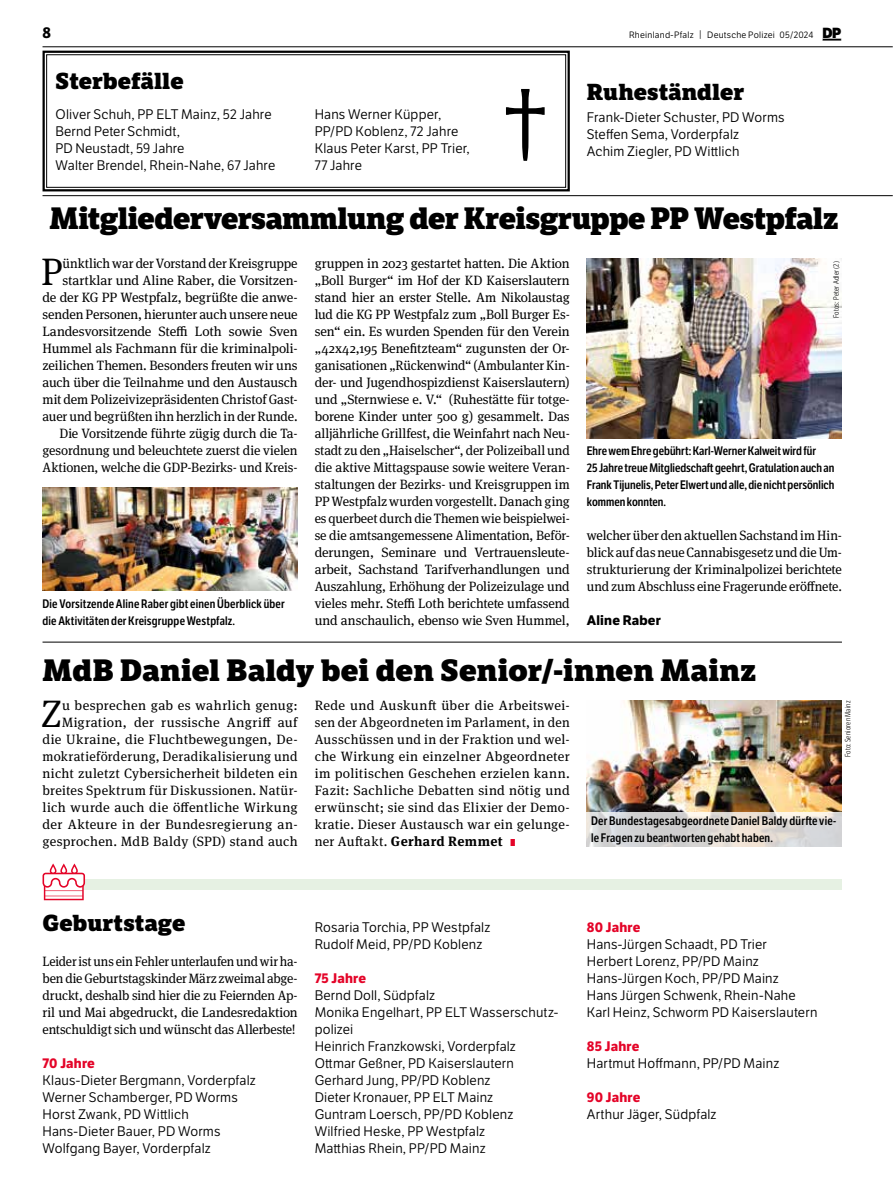
<style>
.page{position:relative;width:893px;height:1191px;background:#fff}
.page>*{position:absolute;margin:0;border:0;box-sizing:border-box;transform-origin:0 0}
.t1{font:104.25px "Meta Serif Pro";color:#000}
.t2{font:38.25px "Meta Serif Pro";color:#000}
.t3{font:800 30px "LFT Etica Sheriff";letter-spacing:-.015em;color:#000}
.t4{font:800 30px "LFT Etica Sheriff";letter-spacing:.005em;color:#000}
.t5{font:800 22.5px "LFT Etica Sheriff";letter-spacing:.005em;color:#000}
.t6{font:700 15px "LFT Etica";color:#000}
.t7{font:13.5px/17px "Meta Serif Pro";letter-spacing:.005em;color:#000;text-align:justify}
.t8{font:13.5px/17px "LFT Etica Bk";letter-spacing:.01em;color:#000}
.t9{font:13.5px/17px "Meta Serif Pro";letter-spacing:.025em;color:#000;text-align:right}
.t10{font:13.5px/17px "Meta Serif Pro";letter-spacing:.005em;color:#000;text-align:justify;scale:.95 1}
.t11{font:700 13.5px "LFT Etica";letter-spacing:.015em;color:#e40428}
.t12{font:700 13.5px "LFT Etica";letter-spacing:.015em;color:#000}
.t13{font:600 12px/17px "LFT Etica Condensed";letter-spacing:.01em;color:#000}
.t14{font:9px "LFT Etica Bk";letter-spacing:.025em;color:#000}
.t15{font:300 7.5px "LFT Etica Condensed";letter-spacing:.02em;color:#000}
.s1{font-size:9.3px}
.s2{font-family:"LFT Etica XB";font-size:14.25px}
.s3{font-weight:700}
.s4{font-family:"LFT Etica XB";font-size:9.75px;color:#e40428}
</style>
<div class="page">
<hr style="left:43px;top:195px;width:850px;height:1px;background:#000">
<hr style="left:43px;top:47px;width:850px;height:1px;background:#000">
<svg style="left:822px;top:39px;width:19px;height:2px"></svg>
<img style="left:587px;top:701px;width:255px;height:111px">
<div style="left:48px;top:878px;width:794px;height:11px;background:#e6f1e3"></div>
<svg style="left:43px;top:863px;width:42px;height:37px"></svg>
<svg style="left:42px;top:50px;width:528px;height:142px"></svg>
<div style="left:46px;top:54px;width:520px;height:134px;border:1px solid #000"></div>
<img style="left:43px;top:487px;width:255px;height:103px">
<img style="left:587px;top:258px;width:255px;height:180px">
<hr style="left:43px;top:642px;width:799px;height:1px;background:#000">
<svg style="left:587px;top:812px;width:255px;height:34px;background:#dcd9d6"></svg>
<p class="t6" style="left:43px;top:23px;width:10px">8</p>
<p class="t14" style="left:629px;top:29px;width:214px">Rheinland-Pfalz <span class="s1">|</span> Deutsche Polizei 05/2024 <span class="s2">DP</span></p>
<h3 class="t5" style="left:56px;top:67px;width:130px">Sterbefälle</h3>
<p class="t8" style="left:56px;top:106px;width:221px">Oliver Schuh, PP ELT Mainz, 52 Jahre<br>Bernd Peter Schmidt,<br>PD Neustadt, 59 Jahre<br>Walter Brendel, Rhein-Nahe, 67 Jahre</p>
<p class="t8" style="left:315px;top:106px;width:157px">Hans Werner Küpper,<br>PP/PD Koblenz, 72 Jahre<br>Klaus Peter Karst, PP Trier,<br>77 Jahre</p>
<h1 class="t1" style="left:503px;top:49px;width:46px">†</h1>
<h3 class="t5" style="left:587px;top:78px;width:159px">Ruheständler</h3>
<p class="t8" style="left:587px;top:109px;width:199px">Frank-Dieter Schuster, PD Worms<br>Steffen Sema, Vorderpfalz<br>Achim Ziegler, PD Wittlich</p>
<h3 class="t3" style="left:49px;top:200px;width:790px">Mitgliederversammlung der Kreisgruppe PP Westpfalz</h3>
<h2 class="t2" style="left:41px;top:244px;width:23px">P</h2>
<p class="t7" style="left:43px;top:254px;width:257px;text-align:right">ünktlich war der Vorstand der Kreisgruppe startklar und Aline Raber, die Vorsitzen-<br>de der KG PP Westpfalz, begrüßte die anwe&shy;senden Personen, hierunter auch unsere neue Landesvorsitzende Steffi Loth sowie Sven Hummel als Fachmann für die kriminalpoli&shy;zeilichen Themen. Besonders freuten wir uns auch über die Teilnahme und den Austausch mit dem Polizeivizepräsidenten Christof Gast&shy;auer und begrüßten ihn herzlich in der Runde.<br>Die Vorsitzende führte zügig durch die Ta&shy;gesordnung und beleuchtete zuerst die vielen Aktionen, welche die GDP-Bezirks- und Kreis-</p>
<p class="t7" style="left:315px;top:254px;width:257px">gruppen in 2023 gestartet hatten. Die Aktion „Boll Burger“ im Hof der KD Kaiserslautern stand hier an erster Stelle. Am Nikolaustag lud die KG PP Westpfalz zum „Boll Burger Es&shy;sen“ ein. Es wurden Spenden für den Verein „42x42,195 Benefitzteam“ zugunsten der Or&shy;ganisationen „Rückenwind“ (Ambulanter Kin&shy;der- und Jugendhospizdienst Kaiserslautern) und „Sternwiese e. V.“ (Ruhestätte für totge&shy;borene Kinder unter 500 g) gesammelt. Das alljährliche Grillfest, die Weinfahrt nach Neu&shy;stadt zu den „Haiselscher“, der Polizeiball und die aktive Mittagspause sowie weitere Veran&shy;staltungen der Bezirks- und Kreisgruppen im PP Westpfalz wurden vorgestellt. Danach ging es querbeet durch die Themen wie beispielwei&shy;se die amtsangemessene Alimentation, Beför&shy;derungen, Seminare und Vertrauensleute&shy;arbeit, Sachstand Tarifverhandlungen und Auszahlung, Erhöhung der Polizeizulage und vieles mehr. Steffi Loth berichtete umfassend und anschaulich, ebenso wie Sven Hummel,</p>
<p class="t15" style="left:832px;top:318px;width:58px;rotate:-90deg">Fotos: Peter Adler (2)</p>
<p class="t13" style="left:587px;top:443px;width:249px">Ehre wem Ehre gebührt: Karl-Werner Kalweit wird für<br>25 Jahre treue Mitgliedschaft geehrt, Gratulation auch an Frank Tijunelis, Peter Elwert und alle, die nicht persönlich kommen konnten.</p>
<p class="t7" style="left:587px;top:526px;width:257px">welcher über den aktuellen Sachstand im Hin&shy;blick auf das neue Cannabisgesetz und die Um&shy;strukturierung der Kriminalpolizei berichtete und zum Abschluss eine Fragerunde eröffnete.</p>
<p class="t12" style="left:587px;top:612px;width:76px">Aline Raber</p>
<p class="t13" style="left:43px;top:596px;width:244px">Die Vorsitzende Aline Raber gibt einen Überblick über die Aktivitäten der Kreisgruppe Westpfalz.</p>
<h3 class="t4" style="left:43px;top:651px;width:715px">MdB Daniel Baldy bei den Senior/-innen Mainz</h3>
<h2 class="t2" style="left:42px;top:686px;width:21px">Z</h2>
<p class="t9" style="left:43px;top:696px;width:257px">u besprechen gab es wahrlich genug:<br>Migration, der russische Angriff auf die Ukraine, die Fluchtbewegungen, De&shy;mokratieförderung, Deradikalisierung und nicht zuletzt Cybersicherheit bildeten ein breites Spektrum für Diskussionen. Natür&shy;lich wurde auch die öffentliche Wirkung der Akteure in der Bundesregierung an&shy;gesprochen. MdB Baldy (SPD) stand auch</p>
<p class="t7" style="left:315px;top:696px;width:257px">Rede und Auskunft über die Arbeitswei&shy;sen der Abgeordneten im Parlament, in den Ausschüssen und in der Fraktion und wel&shy;che Wirkung ein einzelner Abgeordneter im politischen Geschehen erzielen kann.<br>Fazit: Sachliche Debatten sind nötig und erwünscht; sie sind das Elixier der Demo&shy;kratie. Dieser Austausch war ein gelunge&shy;ner Auftakt. <span class="s3">Gerhard Remmet</span> <span class="s4">I</span></p>
<p class="t13" style="left:591px;top:812px;width:247px">Der Bundestagesabgeordnete Daniel Baldy dürfte vie&shy;le Fragen zu beantworten gehabt haben.</p>
<p class="t15" style="left:844px;top:757px;width:58px;rotate:-90deg">Foto: Senioren Mainz</p>
<h3 class="t5" style="left:43px;top:908px;width:144px">Geburtstage</h3>
<p class="t10" style="left:43px;top:951px;width:270px">Leider ist uns ein Fehler unterlaufen und wir ha&shy;ben die Geburtstagskinder März zweimal abge&shy;druckt, deshalb sind hier die zu Feiernden Ap&shy;ril und Mai abgedruckt, die Landesredaktion entschuldigt sich und wünscht das Allerbeste!</p>
<p class="t11" style="left:43px;top:1054px;width:54px">70 Jahre</p>
<p class="t8" style="left:43px;top:1071px;width:215px">Klaus-Dieter Bergmann, Vorderpfalz<br>Werner Schamberger, PD Worms<br>Horst Zwank, PD Wittlich<br>Hans-Dieter Bauer, PD Worms<br>Wolfgang Bayer, Vorderpfalz</p>
<p class="t8" style="left:315px;top:918px;width:177px">Rosaria Torchia, PP Westpfalz<br>Rudolf Meid, PP/PD Koblenz</p>
<p class="t11" style="left:315px;top:969px;width:53px">75 Jahre</p>
<p class="t8" style="left:315px;top:986px;width:245px">Bernd Doll, Südpfalz<br>Monika Engelhart, PP ELT Wasserschutz&shy;polizei<br>Heinrich Franzkowski, Vorderpfalz<br>Ottmar Geßner, PD Kaiserslautern<br>Gerhard Jung, PP/PD Koblenz<br>Dieter Kronauer, PP ELT Mainz<br>Guntram Loersch, PP/PD Koblenz<br>Wilfried Heske, PP Westpfalz<br>Matthias Rhein, PP/PD Mainz</p>
<p class="t11" style="left:587px;top:918px;width:55px">80 Jahre</p>
<p class="t8" style="left:587px;top:935px;width:232px">Hans-Jürgen Schaadt, PD Trier<br>Herbert Lorenz, PP/PD Mainz<br>Hans-Jürgen Koch, PP/PD Mainz<br>Hans Jürgen Schwenk, Rhein-Nahe<br>Karl Heinz, Schworm PD Kaiserslautern</p>
<p class="t11" style="left:587px;top:1037px;width:54px">85 Jahre</p>
<p class="t8" style="left:587px;top:1054px;width:194px">Hartmut Hoffmann, PP/PD Mainz</p>
<p class="t11" style="left:587px;top:1088px;width:55px">90 Jahre</p>
<p class="t8" style="left:587px;top:1105px;width:131px">Arthur Jäger, Südpfalz</p>
</div>
